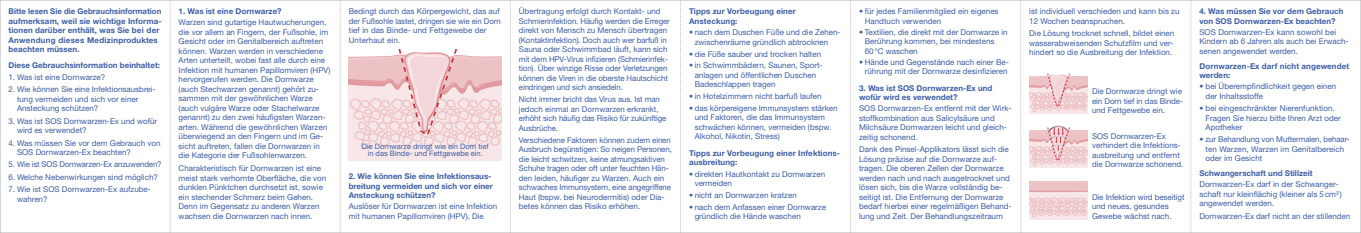
<style>
.page{position:relative;width:1361px;height:233px;background:#fff}
.page>*{position:absolute;margin:0;border:0;box-sizing:border-box;transform-origin:0 0}
.t1{font:8px/9.5px "Helvetica Neue LT Pro";color:#3c5da5}
.t2{font:700 8px/9.5px "Helvetica Neue LT Pro";color:#3c5da5}
.t3{font:7.5px/7.5px "Helvetica Neue LT Pro";color:#3c5da5;text-align:center}
</style>
<div class="page">
<svg style="left:349px;top:48px;width:153px;height:113px;background:#f2d5d7"></svg>
<svg style="left:1029px;top:125px;width:58px;height:42px;background:#eecdd0"></svg>
<svg style="left:1029px;top:73px;width:58px;height:40px;background:#f0ced1"></svg>
<svg style="left:1029px;top:181px;width:58px;height:38px;background:#f1d0d3"></svg>
<hr style="left:1031px;top:182px;width:54px;height:1px;background:#f0cccf">
<hr style="left:1029px;top:191px;width:58px;height:1px;background:#e9b4b8">
<div style="left:0;top:0;width:1361px;height:232px;border:1px solid #c0c0c0"></div>
<svg style="left:170px;top:0;width:1px;height:232px"></svg>
<svg style="left:340px;top:0;width:1px;height:232px"></svg>
<svg style="left:510px;top:0;width:1px;height:232px"></svg>
<svg style="left:680px;top:0;width:1px;height:232px"></svg>
<svg style="left:850px;top:0;width:1px;height:232px"></svg>
<svg style="left:1020px;top:0;width:1px;height:232px"></svg>
<svg style="left:1190px;top:0;width:1px;height:232px"></svg>
<p class="t2" style="left:9px;top:6px;width:155px">Bitte lesen Sie die Gebrauchsinformation aufmerksam, weil sie wichtige Informa&shy;tionen darüber enthält, was Sie bei der Anwendung dieses Medizinproduktes beachten müssen.</p>
<p class="t2" style="left:9px;top:60px;width:153px">Diese Gebrauchsinformation beinhaltet:</p>
<p class="t1" style="left:9px;top:72px;width:98px">1. Was ist eine Dornwarze?</p>
<p class="t1" style="left:17px;top:84px;width:140px;text-indent:-9px">2. Wie können Sie eine Infektionsausbrei&shy;tung vermeiden und sich vor einer<br>Ansteckung schützen?</p>
<p class="t1" style="left:17px;top:116px;width:142px;text-indent:-9px">3. Was ist SOS Dornwarzen-Ex und wofür wird es verwendet?</p>
<p class="t1" style="left:17px;top:137px;width:145px;text-indent:-9px">4. Was müssen Sie vor dem Gebrauch von<br>SOS Dornwarzen-Ex beachten?</p>
<p class="t1" style="left:9px;top:159px;width:155px">5. Wie ist SOS Dornwarzen-Ex anzuwenden?</p>
<p class="t1" style="left:9px;top:172px;width:151px">6. Welche Nebenwirkungen sind möglich?</p>
<p class="t1" style="left:17px;top:184px;width:135px;text-indent:-9px">7. Wie ist SOS Dornwarzen-Ex aufzube&shy;wahren?</p>
<p class="t2" style="left:179px;top:6px;width:105px">1. Was ist eine Dornwarze?</p>
<p class="t1" style="left:179px;top:17px;width:153px">Warzen sind gutartige Hautwucherungen, die vor allem an Fingern, der Fußsohle, im Gesicht oder im Genitalbereich auftreten können. Warzen werden in verschiedene Arten unterteilt, wobei fast alle durch eine Infektion mit humanen Papillomviren (HPV) hervorgerufen werden. Die Dornwarze (auch Stechwarzen genannt) gehört zu&shy;sammen mit der gewöhnlichen Warze (auch vulgäre Warze oder Stachelwarze genannt) zu den zwei häufigsten Warzen&shy;arten. Während die gewöhnlichen Warzen überwiegend an den Fingern und im Ge&shy;sicht auftreten, fallen die Dornwarzen in die Kategorie der Fußsohlenwarzen.</p>
<p class="t1" style="left:179px;top:163px;width:149px">Charakteristisch für Dornwarzen ist eine meist stark verhornte Oberfläche, die von dunklen Pünktchen durchsetzt ist, sowie ein stechender Schmerz beim Gehen.<br>Denn im Gegensatz zu anderen Warzen wachsen die Dornwarzen nach innen.</p>
<p class="t1" style="left:349px;top:6px;width:154px">Bedingt durch das Körpergewicht, das auf der Fußsohle lastet, dringen sie wie ein Dorn tief in das Binde- und Fettgewebe der Unterhaut ein.</p>
<p class="t3" style="left:362px;top:142px;width:129px">Die Dornwarze dringt wie ein Dorn tief in das Binde- und Fettgewebe ein.</p>
<p class="t2" style="left:349px;top:171px;width:146px">2. Wie können Sie eine Infektionsaus&shy;breitung vermeiden und sich vor einer<br>Ansteckung schützen?</p>
<p class="t1" style="left:349px;top:201px;width:150px">Auslöser für Dornwarzen ist eine Infektion mit humanen Papillomviren (HPV). Die</p>
<p class="t1" style="left:519px;top:6px;width:152px">Übertragung erfolgt durch Kontakt- und Schmierinfektion. Häufig werden die Erreger direkt von Mensch zu Mensch übertragen (Kontaktinfektion). Doch auch wer barfuß in Sauna oder Schwimmbad läuft, kann sich mit dem HPV-Virus infizieren (Schmierinfek&shy;tion). Über winzige Risse oder Verletzungen können die Viren in die oberste Hautschicht eindringen und sich ansiedeln.</p>
<p class="t1" style="left:519px;top:94px;width:149px">Nicht immer bricht das Virus aus. Ist man jedoch einmal an Dornwarzen erkrankt, erhöht sich häufig das Risiko für zukünftige Ausbrüche.</p>
<p class="t1" style="left:519px;top:135px;width:154px">Verschiedene Faktoren können zudem einen Ausbruch begünstigen: So neigen Personen, die leicht schwitzen, keine atmungsaktiven Schuhe tragen oder oft unter feuchten Hän&shy;den leiden, häufiger zu Warzen. Auch ein schwaches Immunsystem, eine angegriffene Haut (bspw. bei Neurodermitis) oder Dia&shy;betes können das Risiko erhöhen.</p>
<p class="t2" style="left:689px;top:6px;width:108px">Tipps zur Vorbeugung einer<br>Ansteckung:</p>
<p class="t1" style="left:694px;top:28px;width:147px;text-indent:-6px">• nach dem Duschen Füße und die Zehen&shy;zwischenräume gründlich abtrocknen</p>
<p class="t1" style="left:689px;top:49px;width:134px">• die Füße sauber und trocken halten</p>
<p class="t1" style="left:694px;top:60px;width:129px;text-indent:-6px">• in Schwimmbädern, Saunen, Sport&shy;anlagen und öffentlichen Duschen<br>Badeschlappen tragen</p>
<p class="t1" style="left:689px;top:91px;width:134px">• in Hotelzimmern nicht barfuß laufen</p>
<p class="t1" style="left:694px;top:103px;width:145px;text-indent:-6px">• das körpereigene Immunsystem stärken und Faktoren, die das Immunsystem schwächen können, vermeiden (bspw.<br>Alkohol, Nikotin, Stress)</p>
<p class="t2" style="left:689px;top:147px;width:153px">Tipps zur Vorbeugung einer Infektions&shy;ausbreitung:</p>
<p class="t1" style="left:694px;top:169px;width:132px;text-indent:-6px">• direkten Hautkontakt zu Dornwarzen vermeiden</p>
<p class="t1" style="left:689px;top:190px;width:109px">• nicht an Dornwarzen kratzen</p>
<p class="t1" style="left:694px;top:201px;width:133px;text-indent:-6px">• nach dem Anfassen einer Dornwarze gründlich die Hände waschen</p>
<p class="t1" style="left:865px;top:6px;width:135px;text-indent:-6px">• für jedes Familienmitglied ein eigenes<br>Handtuch verwenden</p>
<p class="t1" style="left:865px;top:27px;width:144px;text-indent:-6px">• Textilien, die direkt mit der Dornwarze in<br>Berührung kommen, bei mindestens<br>60°C waschen</p>
<p class="t1" style="left:859px;top:57px;width:151px;text-align:center">• Hände und Gegenstände nach einer Be&shy;rührung mit der Dornwarze desinfizieren</p>
<p class="t2" style="left:859px;top:83px;width:135px">3. Was ist SOS Dornwarzen-Ex und wofür wird es verwendet?</p>
<p class="t1" style="left:859px;top:103px;width:154px">SOS Dornwarzen-Ex entfernt mit der Wirk&shy;stoffkombination aus Salicylsäure und Milchsäure Dornwarzen leicht und gleich&shy;zeitig schonend.</p>
<p class="t1" style="left:859px;top:144px;width:154px">Dank des Pinsel-Applikators lässt sich die Lösung präzise auf die Dornwarze auf&shy;tragen. Die oberen Zellen der Dornwarze werden nach und nach ausgetrocknet und lösen sich, bis die Warze vollständig be&shy;seitigt ist. Die Entfernung der Dornwarze bedarf hierbei einer regelmäßigen Behand&shy;lung und Zeit. Der Behandlungszeitraum</p>
<p class="t1" style="left:1029px;top:6px;width:152px">ist individuell verschieden und kann bis zu<br>12 Wochen beanspruchen.</p>
<p class="t1" style="left:1029px;top:28px;width:147px;text-align:justify">Die Lösung trocknet schnell, bildet einen wasserabweisenden Schutzfilm und ver&shy;hindert so die Ausbreitung der Infektion.</p>
<p class="t1" style="left:1092px;top:86px;width:93px">Die Dornwarze dringt wie ein Dorn tief in das Binde&shy;und Fettgewebe ein.</p>
<p class="t1" style="left:1092px;top:131px;width:93px">SOS Dornwarzen-Ex verhindert die Infektions&shy;ausbreitung und entfernt die Dornwarze schonend.</p>
<p class="t1" style="left:1092px;top:192px;width:94px">Die Infektion wird beseitigt und neues, gesundes<br>Gewebe wächst nach.</p>
<p class="t2" style="left:1199px;top:6px;width:146px">4. Was müssen Sie vor dem Gebrauch von SOS Dornwarzen-Ex beachten?</p>
<p class="t1" style="left:1199px;top:27px;width:151px">SOS Dornwarzen-Ex kann sowohl bei<br>Kindern ab 6 Jahren als auch bei Erwach&shy;senen angewendet werden.</p>
<p class="t2" style="left:1199px;top:61px;width:151px">Dornwarzen-Ex darf nicht angewendet werden:</p>
<p class="t1" style="left:1205px;top:81px;width:132px;text-indent:-6px">• bei Überempfindlichkeit gegen einen der Inhaltsstoffe</p>
<p class="t1" style="left:1205px;top:103px;width:137px;text-indent:-6px">• bei eingeschränkter Nierenfunktion.<br>Fragen Sie hierzu bitte Ihren Arzt oder<br>Apotheker</p>
<p class="t1" style="left:1205px;top:134px;width:145px;text-indent:-6px">• zur Behandlung von Muttermalen, behaar&shy;ten Warzen, Warzen im Genitalbereich oder im Gesicht</p>
<p class="t2" style="left:1199px;top:168px;width:115px">Schwangerschaft und Stillzeit</p>
<p class="t1" style="left:1199px;top:179px;width:144px">Dornwarzen-Ex darf in der Schwanger&shy;schaft nur kleinflächig (kleiner als 5cm²) angewendet werden.</p>
<p class="t1" style="left:1199px;top:210px;width:152px">Dornwarzen-Ex darf nicht an der stillenden</p>
</div>
